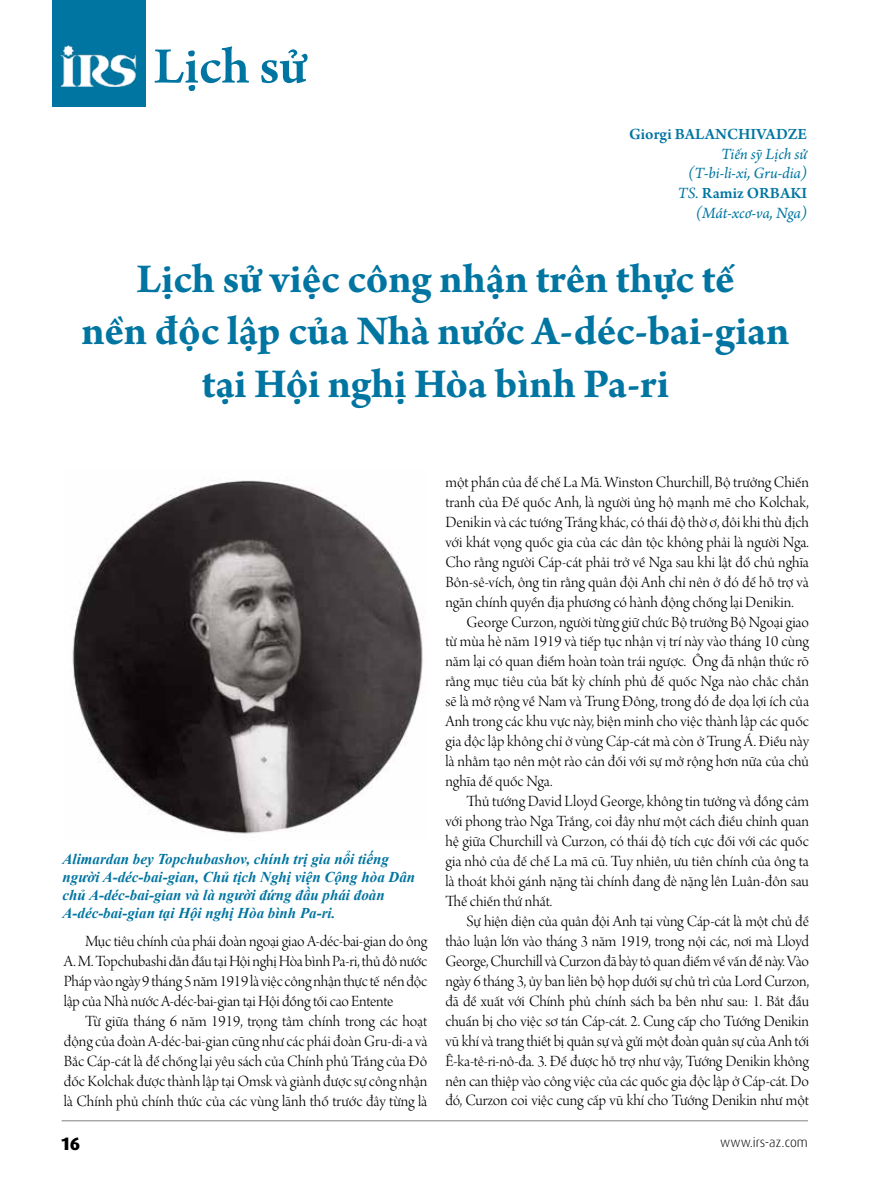
<style>
.page{position:relative;width:893px;height:1191px;background:#fff}
.page>*{position:absolute;margin:0;border:0;box-sizing:border-box;transform-origin:0 0}
.t1{font:600 54.15px "Arno Pro";color:#0075a1}
.t2{font:700 43.5px/52.2px "Arno Pro";letter-spacing:-.005em;color:#0075a1;text-align:center}
.t3{font:800 18px "Dax Pro";color:#000}
.t4{font:16.5px/20px "Arno Pro Light Display";letter-spacing:-.005em;color:#000;text-align:justify}
.t5{font:italic 16.5px/19.8px "Arno Pro";letter-spacing:-.005em;color:#0075a1;text-align:right}
.t6{font:600 16.5px "Arno Pro";color:#0075a1}
.t7{font:italic 700 15px/18px "Times New Roman";color:#0075a1}
.t8{font:300 13.5px "Dax Pro";color:#000}
.s1{font-weight:600;font-style:normal}
</style>
<div class="page">
<hr style="left:62px;top:1120px;width:746px;height:1px;background:#808285">
<div style="left:52px;top:0;width:94px;height:106px;background:#0075a1"></div>
<img style="left:60px;top:45px;width:77px;height:41px">
<img style="left:72px;top:480px;width:351px;height:354px">
<h1 class="t1" style="left:154px;top:35px;width:154px">Lịch sử</h1>
<p class="t6" style="left:629px;top:124px;width:179px">Giorgi BALANCHIVADZE</p>
<p class="t5" style="left:678px;top:145px;width:131px">Tiến sỹ Lịch sử (T-bi-li-xi, Gru-dia)<br>TS. <span class="s1">Ramiz ORBAKI </span>(Mát-xcơ-va, Nga)</p>
<h2 class="t2" style="left:81px;top:255px;width:710px">Lịch sử việc công nhận trên thực tế<br>nền độc lập của Nhà nước A-déc-bai-gian tại Hội nghị Hòa bình Pa-ri</h2>
<p class="t7" style="left:63px;top:849px;width:354px">Alimardan bey Topchubashov, chính trị gia nổi tiếng người A-déc-bai-gian, Chủ tịch Nghị viện Cộng hòa Dân chủ A-déc-bai-gian và là người đứng đầu phái đoàn A-déc-bai-gian tại Hội nghị Hòa bình Pa-ri.</p>
<p class="t4" style="left:64px;top:932px;width:365px;text-indent:21px">Mục tiêu chính của phái đoàn ngoại giao A-déc-bai-gian do ông A. M. Topchubashi dẫn đầu tại Hội nghị Hòa bình Pa-ri, thủ đô nước Pháp vào ngày 9 tháng 5 năm 1919 là việc công nhận thực tế nền độc lập của Nhà nước A-déc-bai-gian tại Hội đồng tối cao Entente</p>
<p class="t4" style="left:64px;top:1012px;width:365px;text-indent:21px">Từ giữa tháng 6 năm 1919, trọng tâm chính trong các hoạt động của đoàn A-déc-bai-gian cũng như các phái đoàn Gru-di-a và Bắc Cáp-cát là để chống lại yêu sách của Chính phủ Trắng của Đô đốc Kolchak được thành lập tại Omsk và giành được sự công nhận là Chính phủ chính thức của các vùng lãnh thổ trước đây từng là</p>
<p class="t4" style="left:445px;top:473px;width:365px">một phần của đế chế La Mã. Winston Churchill, Bộ trưởng Chiến</p>
<p class="t4" style="left:445px;top:493px;width:365px">tranh của Đế quốc Anh, là người ủng hộ mạnh mẽ cho Kolchak,</p>
<p class="t4" style="left:445px;top:513px;width:365px">Denikin và các tướng Trắng khác, có thái độ thờ ơ, đôi khi thù địch</p>
<p class="t4" style="left:445px;top:533px;width:365px">với khát vọng quốc gia của các dân tộc không phải là người Nga.</p>
<p class="t4" style="left:445px;top:553px;width:365px">Cho rằng người Cáp-cát phải trở về Nga sau khi lật đổ chủ nghĩa</p>
<p class="t4" style="left:445px;top:573px;width:365px">Bôn-sê-vích, ông tin rằng quân đội Anh chỉ nên ở đó để hỗ trợ và</p>
<p class="t4" style="left:445px;top:593px;width:350px">ngăn chính quyền địa phương có hành động chống lại Denikin.</p>
<p class="t4" style="left:467px;top:613px;width:344px">George Curzon, người từng giữ chức Bộ trưởng Bộ Ngoại giao</p>
<p class="t4" style="left:445px;top:632px;width:365px">từ mùa hè năm 1919 và tiếp tục nhận vị trí này vào tháng 10 cùng</p>
<p class="t4" style="left:445px;top:652px;width:365px">năm lại có quan điểm hoàn toàn trái ngược. Ông đã nhận thức rõ</p>
<p class="t4" style="left:445px;top:672px;width:365px">rằng mục tiêu của bất kỳ chính phủ đế quốc Nga nào chắc chắn</p>
<p class="t4" style="left:445px;top:692px;width:365px">sẽ là mở rộng về Nam và Trung Đông, trong đó đe dọa lợi ích của</p>
<p class="t4" style="left:445px;top:712px;width:365px">Anh trong các khu vực này, biện minh cho việc thành lập các quốc</p>
<p class="t4" style="left:445px;top:732px;width:365px">gia độc lập không chỉ ở vùng Cáp-cát mà còn ở Trung Á. Điều này</p>
<p class="t4" style="left:445px;top:752px;width:365px">là nhằm tạo nên một rào cản đối với sự mở rộng hơn nữa của chủ</p>
<p class="t4" style="left:445px;top:772px;width:109px">nghĩa đế quốc Nga.</p>
<p class="t4" style="left:467px;top:792px;width:344px">Thủ tướng David Lloyd George, không tin tưởng và đồng cảm</p>
<p class="t4" style="left:445px;top:812px;width:365px">với phong trào Nga Trắng, coi đây như một cách điều chỉnh quan</p>
<p class="t4" style="left:445px;top:832px;width:365px">hệ giữa Churchill và Curzon, có thái độ tích cực đối với các quốc</p>
<p class="t4" style="left:445px;top:852px;width:365px">gia nhỏ của đế chế La mã cũ. Tuy nhiên, ưu tiên chính của ông ta</p>
<p class="t4" style="left:445px;top:872px;width:365px">là thoát khỏi gánh nặng tài chính đang đè nặng lên Luân-đôn sau</p>
<p class="t4" style="left:445px;top:892px;width:108px">Thế chiến thứ nhất.</p>
<p class="t4" style="left:467px;top:912px;width:344px">Sự hiện diện của quân đội Anh tại vùng Cáp-cát là một chủ đề</p>
<p class="t4" style="left:445px;top:932px;width:365px">thảo luận lớn vào tháng 3 năm 1919, trong nội các, nơi mà Lloyd</p>
<p class="t4" style="left:445px;top:952px;width:365px">George, Churchill và Curzon đã bày tỏ quan điểm về vấn đề này. Vào</p>
<p class="t4" style="left:445px;top:972px;width:365px">ngày 6 tháng 3, ủy ban liên bộ họp dưới sự chủ trì của Lord Curzon,</p>
<p class="t4" style="left:445px;top:992px;width:365px">đã đề xuất với Chính phủ chính sách ba bên như sau: 1. Bắt đầu</p>
<p class="t4" style="left:445px;top:1012px;width:365px">chuẩn bị cho việc sơ tán Cáp-cát. 2. Cung cấp cho Tướng Denikin</p>
<p class="t4" style="left:445px;top:1031px;width:365px">vũ khí và trang thiết bị quân sự và gửi một đoàn quân sự của Anh tới</p>
<p class="t4" style="left:445px;top:1051px;width:365px">Ê-ka-tê-ri-nô-đa. 3. Để được hỗ trợ như vậy, Tướng Denikin không</p>
<p class="t4" style="left:445px;top:1071px;width:365px">nên can thiệp vào công việc của các quốc gia độc lập ở Cáp-cát. Do</p>
<p class="t4" style="left:445px;top:1091px;width:365px">đó, Curzon coi việc cung cấp vũ khí cho Tướng Denikin như một</p>
<p class="t3" style="left:62px;top:1131px;width:20px">16</p>
<p class="t8" style="left:720px;top:1133px;width:89px">www.irs-az.com</p>
</div>
